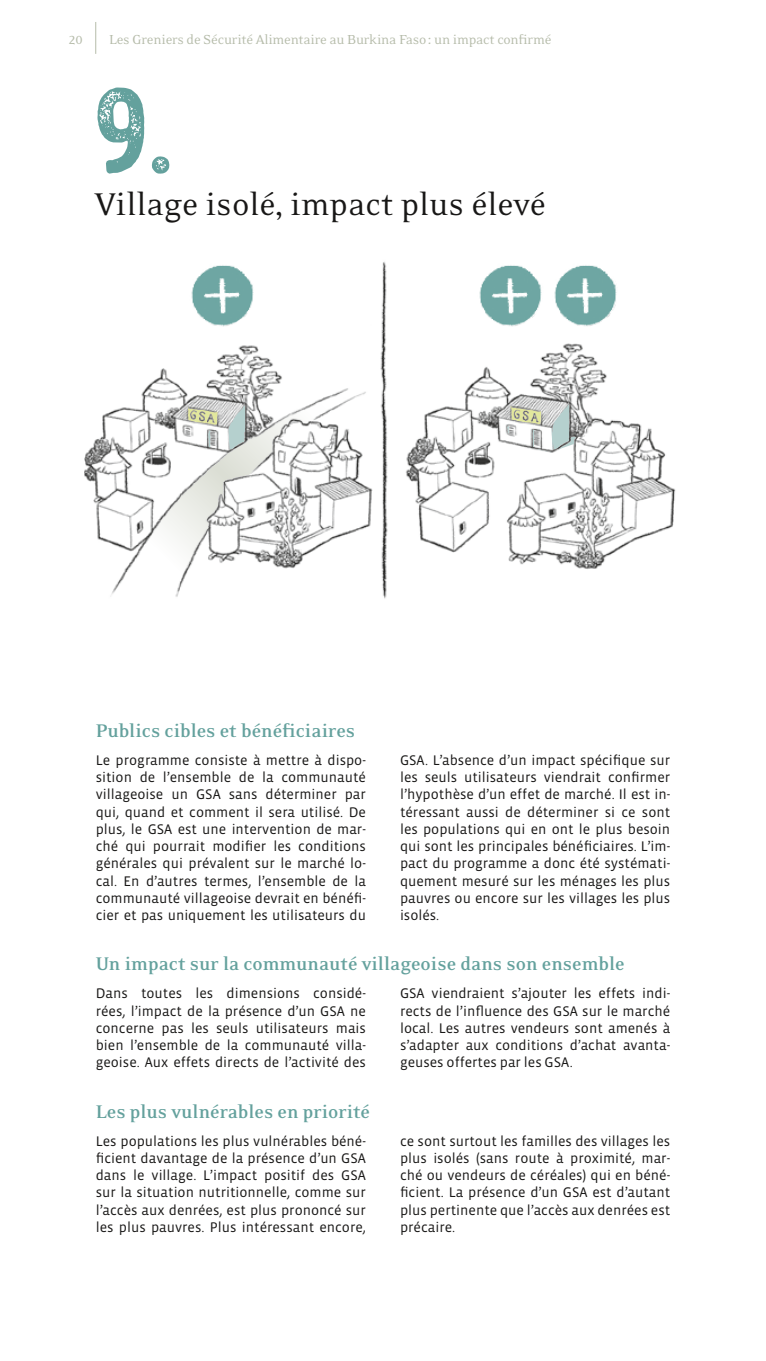
<style>
.page{position:relative;width:766px;height:1361px;background:#fff}
.page>*{position:absolute;margin:0;border:0;box-sizing:border-box;transform-origin:0 0}
.t1{font:123px "Intro Head H G Base";color:#64a19d}
.t2{font:36px "Eidetic Neo";color:#181716}
.t3{font:700 21px "Eidetic Neo";color:#64a19d}
.t4{font:15px "Eidetic Neo";letter-spacing:-.015em;color:#b6bcaa}
.t5{font:14.25px/17.2px "Vista Sans";color:#181716;text-align:justify}
.t6{font:13.5px "Eidetic Neo Fractions";color:#b6bcaa}
</style>
<div class="page">
<hr style="left:95px;top:22px;width:1px;height:32px;background:#b6bcaa">
<img style="left:84px;top:261px;width:592px;height:338px">
<img style="left:189px;top:260px;width:65px;height:66px;border-radius:33px">
<img style="left:477px;top:260px;width:66px;height:66px;border-radius:33px">
<img style="left:552px;top:260px;width:65px;height:66px;border-radius:33px">
<p class="t6" style="left:68px;top:34px;width:16px">20</p>
<p class="t4" style="left:109px;top:32px;width:444px">Les Greniers de Sécurité Alimentaire au Burkina Faso: un impact confirmé</p>
<h1 class="t1" style="left:95px;top:56px;width:79px">9.</h1>
<h2 class="t2" style="left:95px;top:186px;width:452px">Village isolé, impact plus élevé</h2>
<h3 class="t3" style="left:96px;top:720px;width:261px">Publics cibles et bénéficiaires</h3>
<p class="t5" style="left:96px;top:751px;width:272px">Le programme consiste à mettre à dispo&shy;sition de l’ensemble de la communauté villageoise un GSA sans déterminer par qui, quand et comment il sera utilisé. De plus, le GSA est une intervention de mar&shy;ché qui pourrait modifier les conditions générales qui prévalent sur le marché lo&shy;cal. En d’autres termes, l’ensemble de la communauté villageoise devrait en bénéfi&shy;cier et pas uniquement les utilisateurs du</p>
<p class="t5" style="left:400px;top:752px;width:272px">GSA. L’absence d’un impact spécifique sur les seuls utilisateurs viendrait confirmer l’hypothèse d’un effet de marché. Il est in&shy;téressant aussi de déterminer si ce sont les populations qui en ont le plus besoin qui sont les principales bénéficiaires. L’im&shy;pact du programme a donc été systémati&shy;quement mesuré sur les ménages les plus pauvres ou encore sur les villages les plus isolés.</p>
<h3 class="t3" style="left:96px;top:953px;width:530px">Un impact sur la communauté villageoise dans son ensemble</h3>
<p class="t5" style="left:96px;top:985px;width:272px">Dans toutes les dimensions considé&shy;rées, l’impact de la présence d’un GSA ne concerne pas les seuls utilisateurs mais bien l’ensemble de la communauté villa&shy;geoise. Aux effets directs de l’activité des</p>
<p class="t5" style="left:400px;top:985px;width:272px">GSA viendraient s’ajouter les effets indi&shy;rects de l’influence des GSA sur le marché local. Les autres vendeurs sont amenés à s’adapter aux conditions d’achat avanta&shy;geuses offertes par les GSA.</p>
<h3 class="t3" style="left:96px;top:1101px;width:276px">Les plus vulnérables en priorité</h3>
<p class="t5" style="left:96px;top:1132px;width:272px">Les populations les plus vulnérables béné&shy;ficient davantage de la présence d’un GSA dans le village. L’impact positif des GSA sur la situation nutritionnelle, comme sur l’accès aux denrées, est plus prononcé sur les plus pauvres. Plus intéressant encore,</p>
<p class="t5" style="left:400px;top:1132px;width:272px">ce sont surtout les familles des villages les plus isolés (sans route à proximité, mar&shy;ché ou vendeurs de céréales) qui en béné&shy;ficient. La présence d’un GSA est d’autant plus pertinente que l’accès aux denrées est précaire.</p>
</div>
